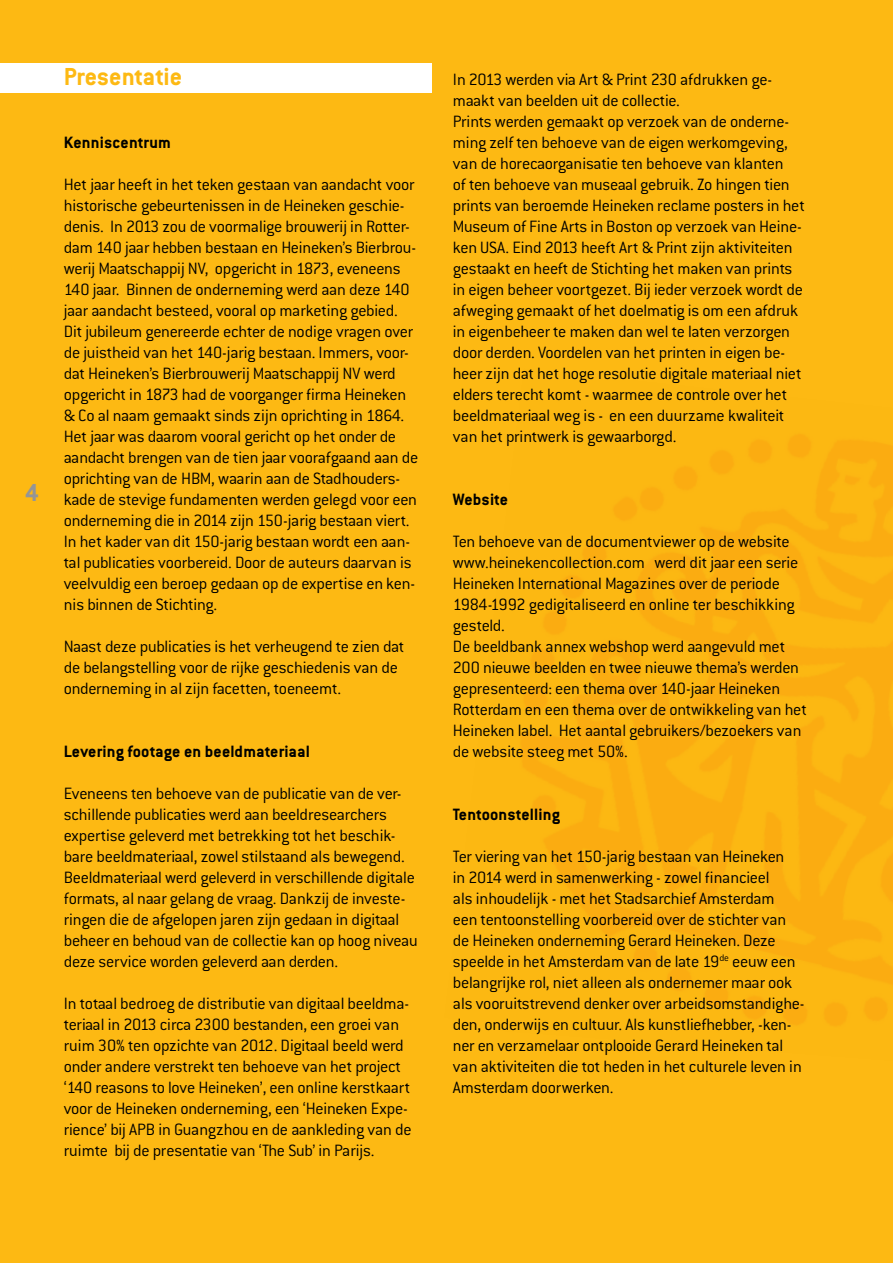
<style>
.page{position:relative;width:893px;height:1263px;background:#fdb913}
.page>*{position:absolute;margin:0;border:0;box-sizing:border-box;transform-origin:0 0}
.t1{font:700 27px "Conduit ITC";letter-spacing:-.005em;color:#fdb913}
.t2{font:700 27px "Conduit ITC";color:#939598}
.t3{font:300 18px/21px "Conduit ITC";letter-spacing:-.015em;color:#000}
.t4{font:700 18px "Conduit ITC";letter-spacing:.01em;color:#000}
</style>
<div class="page">
<img style="left:892px;top:445px;width:1px;height:541px">
<div style="left:0;top:63px;width:432px;height:29px;background:#fff"></div>
<h1 class="t2" style="left:25px;top:477px;width:15px">4</h1>
<h1 class="t1" style="left:64px;top:60px;width:120px">Presentatie</h1>
<p class="t4" style="left:64px;top:131px;width:109px">Kenniscentrum</p>
<p class="t3" style="left:64px;top:173px;width:356px">Het jaar heeft in het teken gestaan van aandacht voor historische gebeurtenissen in de Heineken geschie&shy;denis. In 2013 zou de voormalige brouwerij in Rotter&shy;dam 140 jaar hebben bestaan en Heineken’s Bierbrou&shy;werij Maatschappij NV, opgericht in 1873, eveneens 140 jaar. Binnen de onderneming werd aan deze 140 jaar aandacht besteed, vooral op marketing gebied.<br>Dit jubileum genereerde echter de nodige vragen over de juistheid van het 140-jarig bestaan. Immers, voor&shy;dat Heineken’s Bierbrouwerij Maatschappij NV werd opgericht in 1873 had de voorganger firma Heineken &amp; Co al naam gemaakt sinds zijn oprichting in 1864.<br>Het jaar was daarom vooral gericht op het onder de aandacht brengen van de tien jaar voorafgaand aan de oprichting van de HBM, waarin aan de Stadhouders&shy;kade de stevige fundamenten werden gelegd voor een onderneming die in 2014 zijn 150-jarig bestaan viert.<br>In het kader van dit 150-jarig bestaan wordt een aan&shy;tal publicaties voorbereid. Door de auteurs daarvan is veelvuldig een beroep gedaan op de expertise en ken&shy;nis binnen de Stichting.</p>
<p class="t3" style="left:64px;top:636px;width:342px">Naast deze publicaties is het verheugend te zien dat de belangstelling voor de rijke geschiedenis van de onderneming in al zijn facetten, toeneemt.</p>
<p class="t4" style="left:64px;top:740px;width:248px">Levering footage en beeldmateriaal</p>
<p class="t3" style="left:64px;top:783px;width:355px">Eveneens ten behoeve van de publicatie van de ver&shy;schillende publicaties werd aan beeldresearchers expertise geleverd met betrekking tot het beschik&shy;bare beeldmateriaal, zowel stilstaand als bewegend.<br>Beeldmateriaal werd geleverd in verschillende digitale formats, al naar gelang de vraag. Dankzij de investe&shy;ringen die de afgelopen jaren zijn gedaan in digitaal beheer en behoud van de collectie kan op hoog niveau deze service worden geleverd aan derden.</p>
<p class="t3" style="left:64px;top:993px;width:349px">In totaal bedroeg de distributie van digitaal beeldma&shy;teriaal in 2013 circa 2300 bestanden, een groei van ruim 30% ten opzichte van 2012. Digitaal beeld werd onder andere verstrekt ten behoeve van het project ‘140 reasons to love Heineken’, een online kerstkaart voor de Heineken onderneming, een ‘Heineken Expe&shy;rience’ bij APB in Guangzhou en de aankleding van de ruimte bij de presentatie van ‘The Sub’ in Parijs.</p>
<p class="t3" style="left:453px;top:69px;width:354px">In 2013 werden via Art &amp; Print 230 afdrukken ge&shy;maakt van beelden uit de collectie.<br>Prints werden gemaakt op verzoek van de onderne&shy;ming zelf ten behoeve van de eigen werkomgeving, van de horecaorganisatie ten behoeve van klanten<br>of ten behoeve van museaal gebruik. Zo hingen tien prints van beroemde Heineken reclame posters in het Museum of Fine Arts in Boston op verzoek van Heine&shy;ken USA. Eind 2013 heeft Art &amp; Print zijn aktiviteiten gestaakt en heeft de Stichting het maken van prints in eigen beheer voortgezet. Bij ieder verzoek wordt de afweging gemaakt of het doelmatig is om een afdruk in eigenbeheer te maken dan wel te laten verzorgen door derden. Voordelen van het printen in eigen be&shy;heer zijn dat het hoge resolutie digitale materiaal niet elders terecht komt - waarmee de controle over het beeldmateriaal weg is - en een duurzame kwaliteit van het printwerk is gewaarborgd.</p>
<p class="t4" style="left:453px;top:489px;width:57px">Website</p>
<p class="t3" style="left:453px;top:531px;width:355px">Ten behoeve van de documentviewer op de website www.heinekencollection.com werd dit jaar een serie Heineken International Magazines over de periode 1984-1992 gedigitaliseerd en online ter beschikking gesteld.<br>De beeldbank annex webshop werd aangevuld met 200 nieuwe beelden en twee nieuwe thema’s werden gepresenteerd: een thema over 140-jaar Heineken Rotterdam en een thema over de ontwikkeling van het Heineken label. Het aantal gebruikers/bezoekers van de website steeg met 50%.</p>
<p class="t4" style="left:453px;top:804px;width:109px">Tentoonstelling</p>
<p class="t3" style="left:453px;top:846px;width:353px">Ter viering van het 150-jarig bestaan van Heineken<br>in 2014 werd in samenwerking - zowel financieel<br>als inhoudelijk - met het Stadsarchief Amsterdam<br>een tentoonstelling voorbereid over de stichter van de Heineken onderneming Gerard Heineken. Deze speelde in het Amsterdam van de late 19<sup>de</sup> eeuw een belangrijke rol, niet alleen als ondernemer maar ook als vooruitstrevend denker over arbeidsomstandighe&shy;den, onderwijs en cultuur. Als kunstliefhebber, -ken&shy;ner en verzamelaar ontplooide Gerard Heineken tal van aktiviteiten die tot heden in het culturele leven in Amsterdam doorwerken.</p>
</div>
